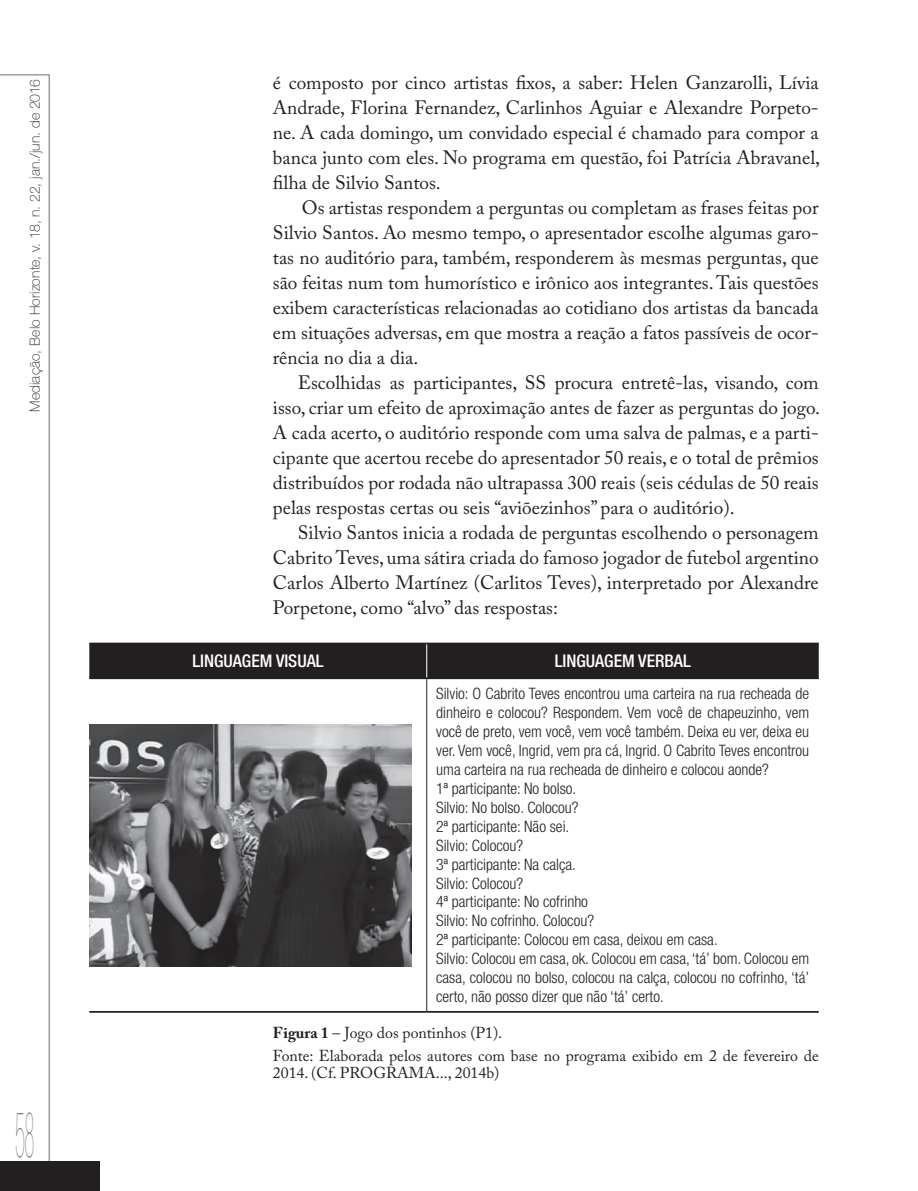
<style>
.page{position:relative;width:918px;height:1191px;background:#fff}
.page>*{position:absolute;margin:0;border:0;box-sizing:border-box;transform-origin:0 0}
.t1{font:200 condensed 63px "Helvetica Neue LT Std";color:#6c6d70;scale:.33 1}
.t2{font:19.25px/25px "Adobe Caslon Pro";color:#231f20;text-align:justify}
.t3{font:500 condensed 17.5px "Helvetica Neue LT Std";color:#fff}
.t4{font:300 condensed 15.75px/18.9px "Helvetica Neue LT Std";color:#231f20}
.t5{font:15.75px/22.4px "Adobe Caslon Pro";color:#231f20}
.t6{font:100 14px "Helvetica Neue LT Std";letter-spacing:.01em;color:#231f20}
.s1{font-weight:700}
</style>
<div class="page">
<svg style="left:0;top:74px;width:50px;height:1087px"></svg>
<div style="left:0;top:1161px;width:99px;height:30px;background:#231f20"></div>
<div style="left:89px;top:644px;width:730px;height:33px;background:#231f20"></div>
<hr style="left:426px;top:679px;width:1px;height:332px;background:#231f20">
<hr style="left:89px;top:642px;width:338px;height:2px;background:#231f20">
<hr style="left:427px;top:642px;width:392px;height:2px;background:#231f20">
<hr style="left:89px;top:677px;width:338px;height:2px;background:#231f20">
<hr style="left:427px;top:677px;width:392px;height:2px;background:#231f20">
<hr style="left:426px;top:644px;width:1px;height:33px;background:#fff">
<hr style="left:89px;top:1011px;width:338px;height:1px;background:#231f20">
<hr style="left:427px;top:1011px;width:392px;height:1px;background:#231f20">
<img style="left:89px;top:724px;width:323px;height:242px">
<p class="t6" style="left:27px;top:412px;width:334px;rotate:-90deg">Mediação, Belo Horizonte, v. 18, n. 22, jan./jun. de 2016</p>
<h1 class="t1" style="left:15px;top:1100px;width:60px">58</h1>
<p class="t2" style="left:273px;top:69px;width:549px">é composto por cinco artistas fixos, a saber: Helen Ganzarolli, Lívia Andrade, Florina Fernandez, Carlinhos Aguiar e Alexandre Porpeto&shy;ne. A cada domingo, um convidado especial é chamado para compor a banca junto com eles. No programa em questão, foi Patrícia Abravanel, filha de Silvio Santos.</p>
<p class="t2" style="left:273px;top:195px;width:547px;text-indent:29px">Os artistas respondem a perguntas ou completam as frases feitas por Silvio Santos. Ao mesmo tempo, o apresentador escolhe algumas garo&shy;tas no auditório para, também, responderem às mesmas perguntas, que são feitas num tom humorístico e irônico aos integrantes. Tais questões exibem características relacionadas ao cotidiano dos artistas da bancada em situações adversas, em que mostra a reação a fatos passíveis de ocor&shy;rência no dia a dia.</p>
<p class="t2" style="left:273px;top:370px;width:548px;text-indent:25px">Escolhidas as participantes, SS procura entretê-las, visando, com isso, criar um efeito de aproximação antes de fazer as perguntas do jogo.<br>A cada acerto, o auditório responde com uma salva de palmas, e a parti&shy;cipante que acertou recebe do apresentador 50 reais, e o total de prêmios distribuídos por rodada não ultrapassa 300 reais (seis cédulas de 50 reais pelas respostas certas ou seis “aviõezinhos” para o auditório).</p>
<p class="t2" style="left:273px;top:520px;width:547px;text-indent:25px">Silvio Santos inicia a rodada de perguntas escolhendo o personagem Cabrito Teves, uma sátira criada do famoso jogador de futebol argentino Carlos Alberto Martínez (Carlitos Teves), interpretado por Alexandre Porpetone, como “alvo” das respostas:</p>
<p class="t3" style="left:192px;top:650px;width:133px">LINGUAGEM VISUAL</p>
<p class="t3" style="left:555px;top:650px;width:138px">LINGUAGEM VERBAL</p>
<p class="t4" style="left:436px;top:684px;width:374px">Silvio: O Cabrito Teves encontrou uma carteira na rua recheada de dinheiro e colocou? Respondem. Vem você de chapeuzinho, vem você de preto, vem você, vem você também. Deixa eu ver, deixa eu ver. Vem você, Ingrid, vem pra cá, Ingrid. O Cabrito Teves encontrou uma carteira na rua recheada de dinheiro e colocou aonde?<br>1ª participante: No bolso.<br>Silvio: No bolso. Colocou?<br>2ª participante: Não sei.<br>Silvio: Colocou?<br>3ª participante: Na calça.<br>Silvio: Colocou?<br>4ª participante: No cofrinho<br>Silvio: No cofrinho. Colocou?<br>2ª participante: Colocou em casa, deixou em casa.<br>Silvio: Colocou em casa, ok. Colocou em casa, ‘tá’ bom. Colocou em casa, colocou no bolso, colocou na calça, colocou no cofrinho, ‘tá’ certo, não posso dizer que não ‘tá’ certo.</p>
<p class="t5" style="left:273px;top:1021px;width:547px"><span class="s1">Figura 1</span> – Jogo dos pontinhos (P1).<br>Fonte: Elaborada pelos autores com base no programa exibido em 2 de fevereiro de</p>
<p class="t5" style="left:273px;top:1061px;width:228px">2014. (Cf. PROGRAMA..., 2014b)</p>
</div>
